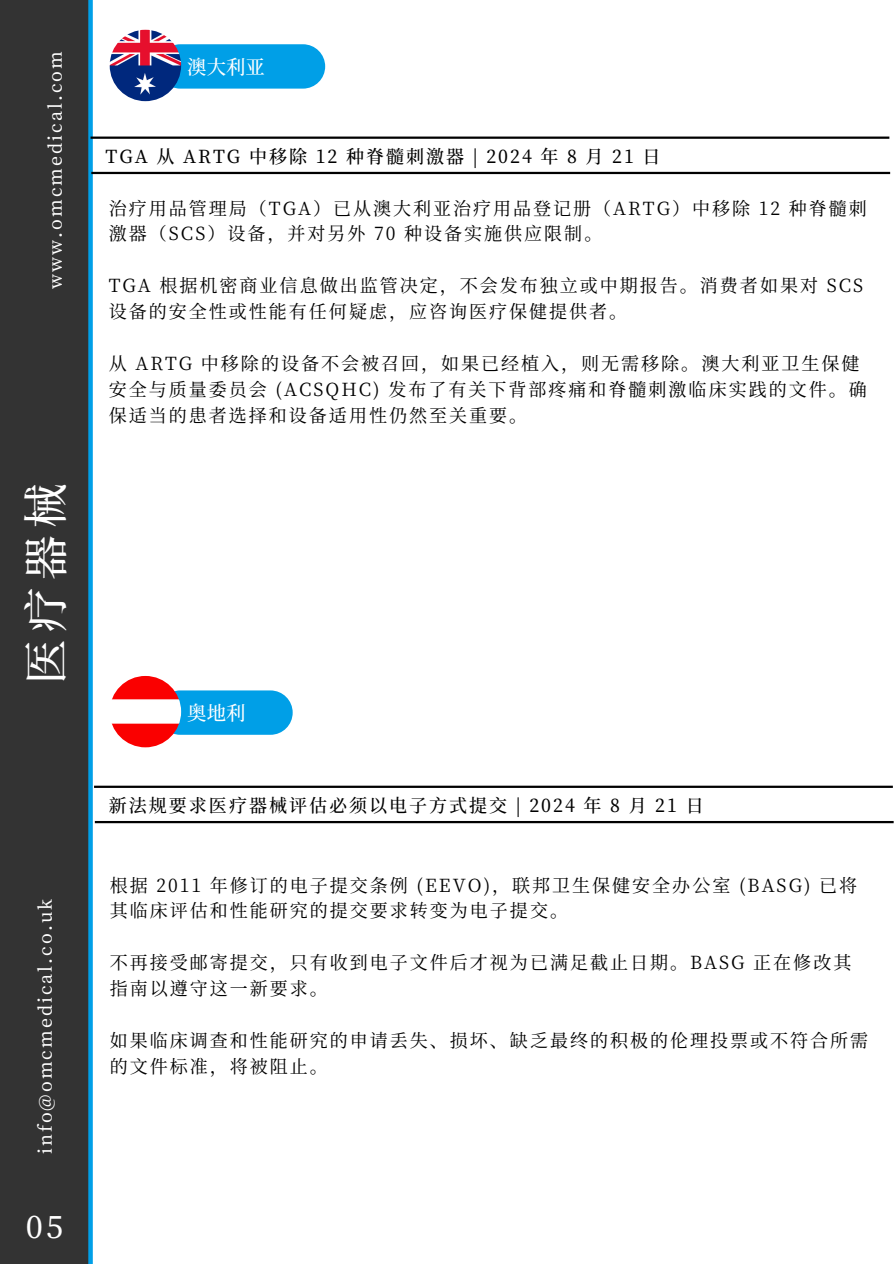
<style>
.page{position:relative;width:894px;height:1264px;background:#fff}
.page>*{position:absolute;margin:0;border:0;box-sizing:border-box;transform-origin:0 0}
.t1{font:500 44.7px "Source Han Serif SC";color:#fff}
.t2{font:500 31.2px "Source Han Serif SC";color:#fff}
.t3{font:23.1px "Source Han Serif SC";color:#fff}
.t4{font:22.95px "Source Han Serif SC";color:#fff}
.t5{font:500 20.25px "Source Han Serif SC";color:#fff}
.t6{font:500 19.35px "Source Han Serif SC";color:#fff}
.t7{font:18px/25.8px "Source Han Serif SC";letter-spacing:.11em;color:#000}
.t8{font:500 18px "Source Han Serif SC";letter-spacing:.11em;color:#000}
.t9{font:500 18px "Source Han Serif SC";letter-spacing:.11em;color:#fff}
</style>
<div class="page">
<div style="left:0;top:0;width:89px;height:1263px;background:#333"></div>
<div style="left:88px;top:0;width:5px;height:1263px;background:#009fe7"></div>
<hr style="left:90px;top:136px;width:799px;height:3px;background:#000">
<hr style="left:91px;top:172px;width:798px;height:2px;background:#000">
<div style="left:158px;top:44px;width:167px;height:45px;background:#009fe7;border-radius:22px"></div>
<img style="left:110px;top:30px;width:71px;height:71px;border-radius:50%">
<hr style="left:94px;top:785px;width:798px;height:3px;background:#000">
<hr style="left:95px;top:821px;width:798px;height:2px;background:#000">
<div style="left:158px;top:690px;width:134px;height:44px;background:#009fe7;border-radius:22px"></div>
<img style="left:110px;top:676px;width:71px;height:71px;border-radius:50%">
<p class="t9" style="left:41px;top:289px;width:239px;rotate:-90deg">www.omcmedical.com</p>
<p class="t1" style="left:11px;top:684px;width:202px;rotate:-90deg">医疗器械</p>
<p class="t9" style="left:31px;top:1154px;width:256px;rotate:-90deg">info@omcmedical.co.uk</p>
<h4 class="t3" style="left:39px;top:1201px;width:12px">5</h4>
<h1 class="t5" style="left:32px;top:1206px;width:24px">1 2</h1>
<p class="t2" style="left:26px;top:1202px;width:36px">05</p>
<h4 class="t4" style="left:38px;top:1209px;width:12px">5</h4>
<h3 class="t6" style="left:187px;top:52px;width:79px">澳大利亚</h3>
<h3 class="t8" style="left:105px;top:142px;width:550px">TGA 从 ARTG 中移除 12 种脊髓刺激器 | 2024 年 8 月 21 日</h3>
<p class="t7" style="left:109px;top:194px;width:759px">治疗用品管理局（TGA）已从澳大利亚治疗用品登记册（ARTG）中移除 12 种脊髓刺激器（SCS）设备，并对另外 70 种设备实施供应限制。</p>
<h4 class="t7" style="left:109px;top:271px;width:755px">TGA 根据机密商业信息做出监管决定，不会发布独立或中期报告。消费者如果对 SCS设备的安全性或性能有任何疑虑，应咨询医疗保健提供者。</h4>
<h2 class="t7" style="left:109px;top:349px;width:759px">从 ARTG 中移除的设备不会被召回，如果已经植入，则无需移除。澳大利亚卫生保健安全与质量委员会 (ACSQHC) 发布了有关下背部疼痛和脊髓刺激临床实践的文件。确保适当的患者选择和设备适用性仍然至关重要。</h2>
<h3 class="t6" style="left:187px;top:698px;width:60px">奥地利</h3>
<h3 class="t8" style="left:109px;top:791px;width:590px">新法规要求医疗器械评估必须以电子方式提交 | 2024 年 8 月 21 日</h3>
<p class="t7" style="left:110px;top:870px;width:748px">根据 2011 年修订的电子提交条例 (EEVO)，联邦卫生保健安全办公室 (BASG) 已将其临床评估和性能研究的提交要求转变为电子提交。</p>
<h4 class="t7" style="left:110px;top:948px;width:743px">不再接受邮寄提交，只有收到电子文件后才视为已满足截止日期。BASG 正在修改其指南以遵守这一新要求。</h4>
<h4 class="t7" style="left:110px;top:1026px;width:759px">如果临床调查和性能研究的申请丢失、损坏、缺乏最终的积极的伦理投票或不符合所需的文件标准，将被阻止。</h4>
</div>
